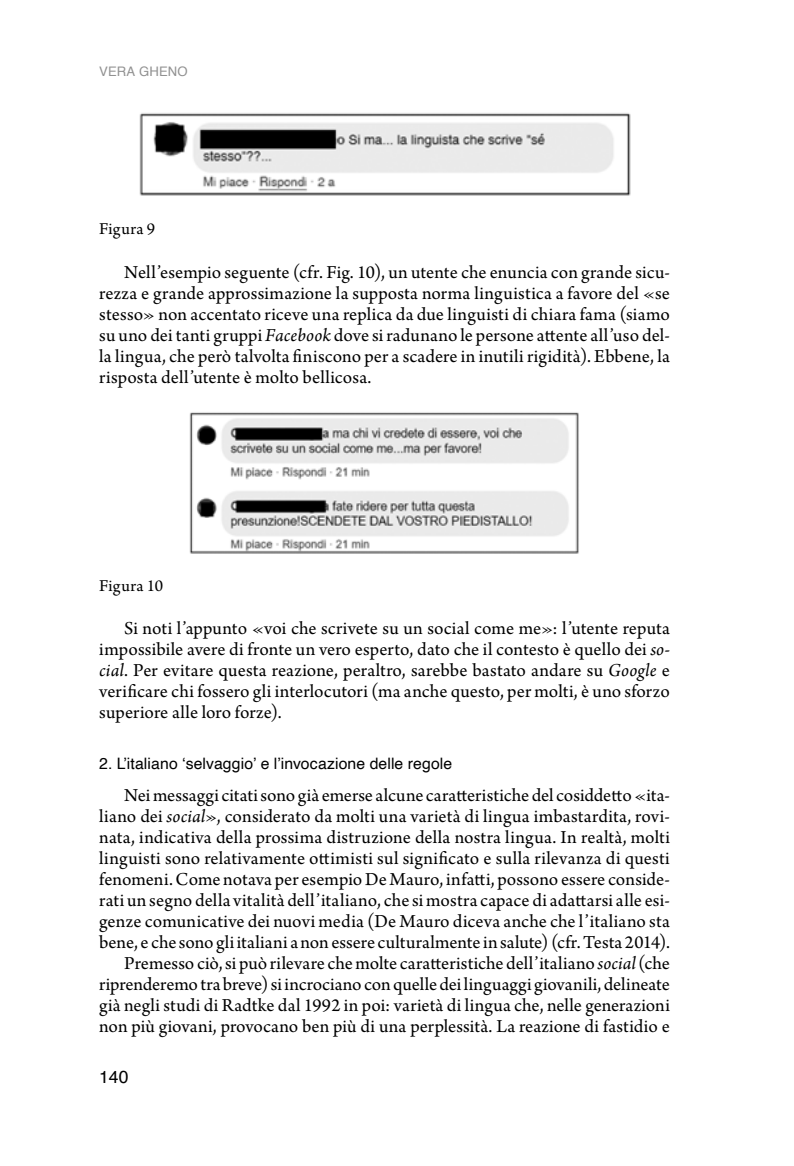
<style>
.page{position:relative;width:794px;height:1166px;background:#fff}
.page>*{position:absolute;margin:0;border:0;box-sizing:border-box;transform-origin:0 0}
.t1{font:19.25px/21px "Arno Pro";letter-spacing:.005em;color:#000;text-align:justify}
.t2{font:17.5px "Arno Pro";letter-spacing:.015em;color:#000}
.t3{font:17.5px "Helvetica";color:#000}
.t4{font:15.75px "Helvetica";letter-spacing:.01em;color:#000}
.t5{font:13.12px "Helvetica";letter-spacing:.01em;color:#919191}
.s1{font-style:italic}
</style>
<div class="page">
<img style="left:139px;top:113px;width:492px;height:83px">
<img style="left:189px;top:412px;width:390px;height:142px">
<p class="t5" style="left:99px;top:61px;width:90px">Vera Gheno</p>
<p class="t2" style="left:99px;top:219px;width:57px">Figura 9</p>
<p class="t1" style="left:99px;top:263px;width:572px;text-indent:25px">Nell’esempio seguente (cfr. Fig. 10), un utente che enuncia con grande sicu&shy;rezza e grande approssimazione la supposta norma linguistica a favore del «se stesso» non accentato riceve una replica da due linguisti di chiara fama (siamo su uno dei tanti gruppi <span class="s1">Facebook</span> dove si radunano le persone attente all’uso del&shy;la lingua, che però talvolta finiscono per a scadere in inutili rigidità). Ebbene, la risposta dell’utente è molto bellicosa.</p>
<p class="t2" style="left:99px;top:575px;width:65px">Figura 10</p>
<p class="t1" style="left:99px;top:619px;width:572px;text-indent:25px">Si noti l’appunto «voi che scrivete su un social come me»: l’utente reputa impossibile avere di fronte un vero esperto, dato che il contesto è quello dei <span class="s1">so&shy;cial</span>. Per evitare questa reazione, peraltro, sarebbe bastato andare su <span class="s1">Google</span> e verificare chi fossero gli interlocutori (ma anche questo, per molti, è uno sforzo superiore alle loro forze).</p>
<p class="t4" style="left:99px;top:751px;width:354px">2. L’italiano ‘selvaggio’ e l’invocazione delle regole</p>
<p class="t1" style="left:99px;top:786px;width:572px;text-align:right">Nei messaggi citati sono già emerse alcune caratteristiche del cosiddetto «ita&shy;liano dei <span class="s1">social</span>», considerato da molti una varietà di lingua imbastardita, rovi&shy;nata, indicativa della prossima distruzione della nostra lingua. In realtà, molti linguisti sono relativamente ottimisti sul significato e sulla rilevanza di questi fenomeni. Come notava per esempio De Mauro, infatti, possono essere conside&shy;rati un segno della vitalità dell’italiano, che si mostra capace di adattarsi alle esi&shy;genze comunicative dei nuovi media (De Mauro diceva anche che l’italiano sta bene, e che sono gli italiani a non essere culturalmente in salute) (cfr. Testa 2014).<br>Premesso ciò, si può rilevare che molte caratteristiche dell’italiano <span class="s1">social</span> (che riprenderemo tra breve) si incrociano con quelle dei linguaggi giovanili, delineate già negli studi di Radtke dal 1992 in poi: varietà di lingua che, nelle generazioni non più giovani, provocano ben più di una perplessità. La reazione di fastidio e</p>
<p class="t3" style="left:99px;top:1063px;width:31px">140</p>
</div>
